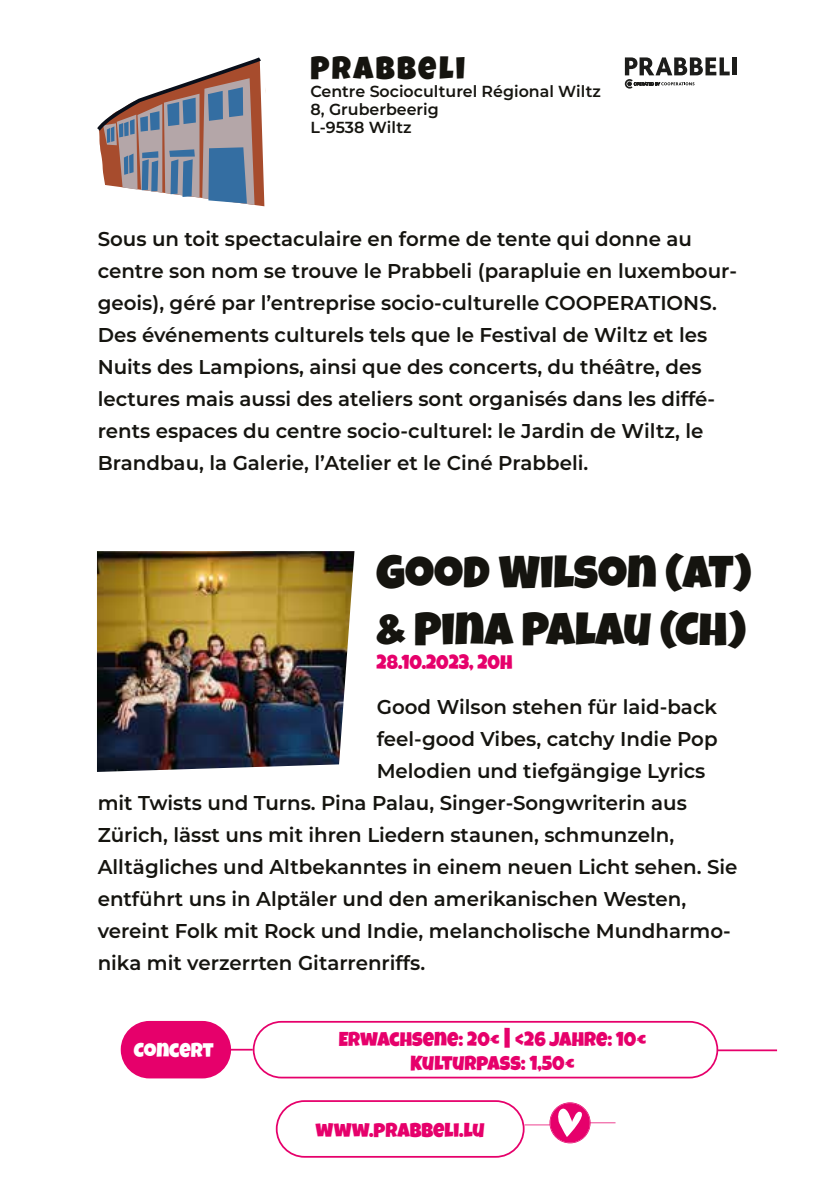
<style>
.page{position:relative;width:840px;height:1191px;background:#fff}
.page>*{position:absolute;margin:0;border:0;box-sizing:border-box;transform-origin:0 0}
.t1{font:46px/57.6px "Luckiest Guy";color:#15140f}
.t2{font:32px "Luckiest Guy";letter-spacing:.08em;color:#15140f}
.t3{font:600 20px/32px "Montserrat";color:#15140f}
.t4{font:20px/24px "Luckiest Guy";color:#e6006b;text-align:center}
.t5{font:20px "Luckiest Guy";color:#fff}
.t6{font:600 16px/18px "Montserrat";color:#15140f}
.s1{font-size:24px}
</style>
<div class="page">
<svg style="left:97px;top:57px;width:169px;height:149px"></svg>
<svg style="left:276px;top:1100px;width:339px;height:57px"></svg>
<svg style="left:252px;top:1021px;width:524px;height:57px"></svg>
<div style="left:121px;top:1021px;width:110px;height:57px;background:#e6006b;border-radius:28px"></div>
<img style="left:97px;top:551px;width:257px;height:221px">
<svg style="left:732px;top:57px;width:3px;height:18px"></svg>
<svg style="left:624px;top:57px;width:105px;height:32px"></svg>
<h2 class="t2" style="left:310px;top:47px;width:156px">PRABBELI</h2>
<p class="t6" style="left:310px;top:82px;width:292px">Centre Socioculturel Régional Wiltz<br>8, Gruberbeerig<br>L-9538 Wiltz</p>
<p class="t3" style="left:98px;top:221px;width:640px">Sous un toit spectaculaire en forme de tente qui donne au centre son nom se trouve le Prabbeli (parapluie en luxembour&shy;geois), géré par l’entreprise socio-culturelle COOPERATIONS.<br>Des événements culturels tels que le Festival de Wiltz et les Nuits des Lampions, ainsi que des concerts, du théâtre, des lectures mais aussi des ateliers sont organisés dans les diffé&shy;rents espaces du centre socio-culturel: le Jardin de Wiltz, le Brandbau, la Galerie, l’Atelier et le Ciné Prabbeli.</p>
<h1 class="t1" style="left:376px;top:544px;width:376px">GOOD WILSON (AT) &amp; PINA PALAU (CH)</h1>
<p class="t4" style="left:376px;top:651px;width:137px">28.10.2023, 20H</p>
<p class="t3" style="left:376px;top:689px;width:341px">Good Wilson stehen für laid-back</p>
<p class="t3" style="left:376px;top:721px;width:342px">feel-good Vibes, catchy Indie Pop</p>
<p class="t3" style="left:376px;top:753px;width:330px">Melodien und tiefgängige Lyrics</p>
<p class="t3" style="left:98px;top:785px;width:590px">mit Twists und Turns. Pina Palau, Singer-Songwriterin aus</p>
<p class="t3" style="left:98px;top:817px;width:577px">Zürich, lässt uns mit ihren Liedern staunen, schmunzeln,</p>
<p class="t3" style="left:98px;top:849px;width:641px">Alltägliches und Altbekanntes in einem neuen Licht sehen. Sie</p>
<p class="t3" style="left:98px;top:881px;width:589px">entführt uns in Alptäler und den amerikanischen Westen,</p>
<p class="t3" style="left:98px;top:913px;width:634px">vereint Folk mit Rock und Indie, melancholische Mundharmo-</p>
<p class="t3" style="left:98px;top:945px;width:329px">nika mit verzerrten Gitarrenriffs.</p>
<p class="t5" style="left:134px;top:1037px;width:81px">CONCERT</p>
<p class="t4" style="left:338px;top:1027px;width:309px">ERWACHSENE: 20€ <span class="s1">|</span> &lt;26 JAHRE: 10€<br>KULTURPASS: 1,50€</p>
<p class="t4" style="left:315px;top:1118px;width:170px">WWW.PRABBELI.LU</p>
</div>
